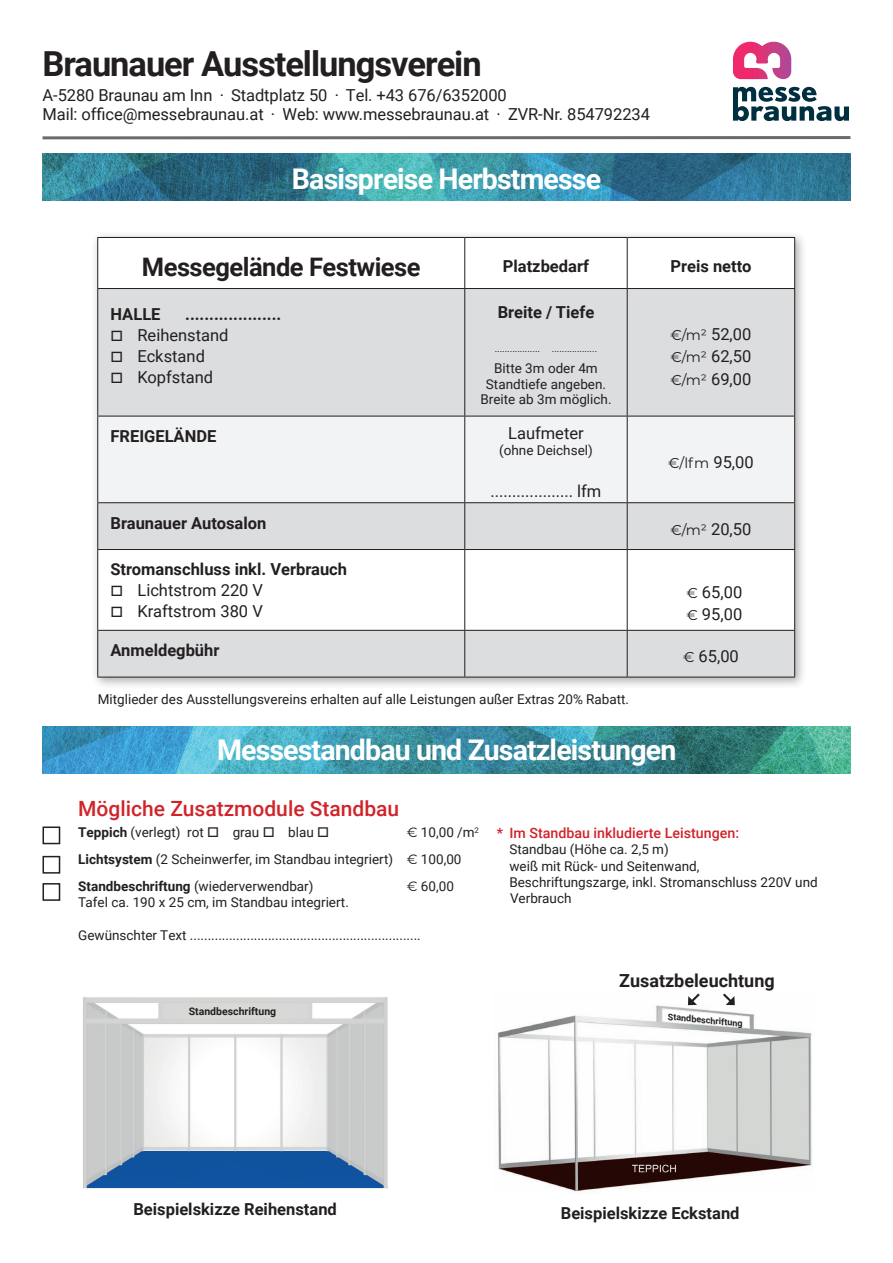
<style>
.page{position:relative;width:893px;height:1263px;background:#fff}
.page>*{position:absolute;margin:0;border:0;box-sizing:border-box;transform-origin:0 0}
.t1{font:700 34.5px "Roboto";letter-spacing:-.03em;color:#231f20}
.t2{font:700 28.5px "Roboto";letter-spacing:-.03em;color:#fff}
.t3{font:700 25.5px "Roboto";letter-spacing:-.02em;color:#231f20}
.t4{font:500 21px "Roboto";color:#d1232a}
.t5{font:700 18px "Roboto";color:#231f20}
.t6{font:16.5px/22.5px "Roboto";letter-spacing:-.005em;color:#231f20}
.t7{font:700 16.5px "Roboto";color:#231f20}
.t8{font:500 14.25px "Roboto";color:#d1232a}
.t9{font:14.25px "Montserrat";color:#231f20}
.t10{font:13.5px/16.2px "Roboto";color:#231f20}
.t11{font:700 10.5px "Roboto";color:#231f20}
.t12{font:9.6px "Roboto";color:#231f20}
.t13{font:700 9px "Roboto";color:#231f20}
.s1{font-family:"Montserrat";font-size:14.25px}
.s2{font-family:"Roboto";font-size:16.5px}
.s3{font-weight:700}
.s4{font-family:"Montserrat"}
</style>
<div class="page">
<img style="left:497px;top:1004px;width:316px;height:188px">
<svg style="left:688px;top:993px;width:14px;height:12px"></svg>
<svg style="left:721px;top:993px;width:14px;height:12px"></svg>
<hr style="left:43px;top:136px;width:807px;height:3px;background:#6b6b6e">
<div style="left:91px;top:231px;width:716px;height:459px;background:#231f20;opacity:.35"></div>
<svg style="left:98px;top:238px;width:696px;height:50px"></svg>
<svg style="left:98px;top:289px;width:696px;height:388px;fill:#dcdddf"></svg>
<div style="left:98px;top:417px;width:696px;height:85px;background:#f2f3f4"></div>
<hr style="left:97px;top:237px;width:368px;height:1px;background:#231f20">
<hr style="left:97px;top:238px;width:1px;height:50px;background:#231f20">
<hr style="left:465px;top:237px;width:162px;height:1px;background:#231f20">
<hr style="left:464px;top:238px;width:1px;height:50px;background:#231f20">
<hr style="left:627px;top:237px;width:168px;height:1px;background:#231f20">
<hr style="left:627px;top:238px;width:1px;height:50px;background:#231f20">
<hr style="left:794px;top:238px;width:1px;height:50px;background:#231f20">
<hr style="left:97px;top:289px;width:1px;height:127px;background:#231f20">
<hr style="left:464px;top:289px;width:1px;height:127px;background:#231f20">
<hr style="left:627px;top:289px;width:1px;height:127px;background:#231f20">
<hr style="left:794px;top:289px;width:1px;height:127px;background:#231f20">
<hr style="left:97px;top:416px;width:1px;height:86px;background:#231f20">
<hr style="left:464px;top:416px;width:1px;height:86px;background:#231f20">
<hr style="left:627px;top:416px;width:1px;height:86px;background:#231f20">
<hr style="left:794px;top:416px;width:1px;height:86px;background:#231f20">
<hr style="left:97px;top:503px;width:1px;height:46px;background:#231f20">
<hr style="left:464px;top:503px;width:1px;height:46px;background:#231f20">
<hr style="left:627px;top:503px;width:1px;height:46px;background:#231f20">
<hr style="left:794px;top:503px;width:1px;height:46px;background:#231f20">
<hr style="left:97px;top:631px;width:1px;height:46px;background:#231f20">
<hr style="left:464px;top:631px;width:1px;height:46px;background:#231f20">
<hr style="left:627px;top:631px;width:1px;height:46px;background:#231f20">
<hr style="left:794px;top:631px;width:1px;height:46px;background:#231f20">
<hr style="left:97px;top:288px;width:368px;height:1px;background:#231f20">
<hr style="left:465px;top:288px;width:162px;height:1px;background:#231f20">
<hr style="left:627px;top:288px;width:168px;height:1px;background:#231f20">
<hr style="left:97px;top:416px;width:368px;height:1px;background:#231f20">
<hr style="left:465px;top:416px;width:162px;height:1px;background:#231f20">
<hr style="left:627px;top:416px;width:168px;height:1px;background:#231f20">
<hr style="left:97px;top:502px;width:368px;height:1px;background:#231f20">
<hr style="left:465px;top:502px;width:162px;height:1px;background:#231f20">
<hr style="left:627px;top:502px;width:168px;height:1px;background:#231f20">
<hr style="left:97px;top:677px;width:368px;height:1px;background:#231f20">
<hr style="left:465px;top:677px;width:162px;height:1px;background:#231f20">
<hr style="left:627px;top:677px;width:168px;height:1px;background:#231f20">
<hr style="left:464px;top:550px;width:1px;height:80px;background:#231f20">
<hr style="left:627px;top:550px;width:1px;height:80px;background:#231f20">
<hr style="left:97px;top:549px;width:368px;height:1px;background:#231f20">
<hr style="left:97px;top:550px;width:1px;height:80px;background:#231f20">
<hr style="left:465px;top:549px;width:162px;height:1px;background:#231f20">
<hr style="left:627px;top:549px;width:168px;height:1px;background:#231f20">
<hr style="left:794px;top:550px;width:1px;height:80px;background:#231f20">
<hr style="left:97px;top:630px;width:368px;height:1px;background:#231f20">
<hr style="left:465px;top:630px;width:162px;height:1px;background:#231f20">
<hr style="left:627px;top:630px;width:168px;height:1px;background:#231f20">
<img style="left:43px;top:154px;width:807px;height:46px">
<div style="left:43px;top:826px;width:17px;height:18px;border:2px solid #231f20"></div>
<div style="left:43px;top:856px;width:17px;height:18px;border:2px solid #231f20"></div>
<div style="left:43px;top:883px;width:17px;height:18px;border:2px solid #231f20"></div>
<img style="left:43px;top:726px;width:807px;height:47px">
<img style="left:83px;top:997px;width:305px;height:192px">
<svg style="left:733px;top:87px;width:116px;height:34px"></svg>
<svg style="left:733px;top:42px;width:58px;height:37px"></svg>
<h1 class="t1" style="left:43px;top:40px;width:441px">Braunauer Ausstellungsverein</h1>
<p class="t6" style="left:43px;top:85px;width:609px;line-height:19.5px">A-5280 Braunau am Inn · Stadtplatz 50 · Tel. +43 676/6352000<br>Mail: office@messebraunau.at · Web: www.messebraunau.at · ZVR-Nr. 854792234</p>
<h2 class="t2" style="left:292px;top:159px;width:311px">Basispreise Herbstmesse</h2>
<h3 class="t3" style="left:142px;top:249px;width:280px">Messegelände Festwiese</h3>
<p class="t7" style="left:503px;top:254px;width:88px">Platzbedarf</p>
<p class="t7" style="left:670px;top:254px;width:82px">Preis netto</p>
<p class="t7" style="left:110px;top:303px;width:52px">HALLE</p>
<p class="t7" style="left:185px;top:303px;width:98px">....................</p>
<p class="t6" style="left:110px;top:323px;width:120px">□ Reihenstand</p>
<p class="t6" style="left:110px;top:344px;width:96px">□ Eckstand</p>
<p class="t6" style="left:110px;top:365px;width:104px">□ Kopfstand</p>
<p class="t7" style="left:498px;top:300px;width:98px">Breite / Tiefe</p>
<p class="t12" style="left:495px;top:342px;width:104px">.................. ..................</p>
<p class="t10" style="left:480px;top:360px;width:133px;line-height:15.6px;text-align:center">Bitte 3m oder 4m<br>Standtiefe angeben.<br>Breite ab 3m möglich.</p>
<p class="t6" style="left:670px;top:322px;width:82px;text-align:justify"><span class="s1">€/m²</span> 52,00 <span class="s1">€/m²</span> 62,50 <span class="s1">€/m²</span> 69,00</p>
<p class="t7" style="left:111px;top:424px;width:107px">FREIGELÄNDE</p>
<p class="t6" style="left:508px;top:422px;width:77px">Laufmeter</p>
<p class="t10" style="left:499px;top:442px;width:95px">(ohne Deichsel)</p>
<p class="t6" style="left:491px;top:479px;width:112px">................... lfm</p>
<p class="t7" style="left:111px;top:511px;width:157px">Braunauer Autosalon</p>
<p class="t7" style="left:111px;top:558px;width:238px">Stromanschluss inkl. Verbrauch</p>
<p class="t6" style="left:110px;top:579px;width:154px">□ Lichtstrom 220 V</p>
<p class="t6" style="left:110px;top:600px;width:154px">□ Kraftstrom 380 V</p>
<p class="t9" style="left:668px;top:453px;width:87px">€/lfm <span class="s2">95,00</span></p>
<p class="t6" style="left:670px;top:517px;width:82px"><span class="s1">€/m²</span> 20,50</p>
<p class="t6" style="left:686px;top:580px;width:57px"><span class="s1">€</span> 65,00 <span class="s1">€</span> 95,00</p>
<p class="t7" style="left:110px;top:639px;width:110px">Anmeldegbühr</p>
<p class="t6" style="left:683px;top:645px;width:57px"><span class="s1">€</span> 65,00</p>
<p class="t10" style="left:98px;top:690px;width:533px">Mitglieder des Ausstellungsvereins erhalten auf alle Leistungen außer Extras 20% Rabatt.</p>
<h2 class="t2" style="left:217px;top:730px;width:461px">Messestandbau und Zusatzleistungen</h2>
<h3 class="t4" style="left:78px;top:794px;width:323px">Mögliche Zusatzmodule Standbau</h3>
<p class="t10" style="left:78px;top:824px;width:252px"><span class="s3">Teppich</span> (verlegt) rot □ grau □ blau □</p>
<p class="t10" style="left:78px;top:819px;width:402px;line-height:26.7px;text-indent:328px"><span class="s4">€</span> 10,00 /m<sup>2<br></sup><span class="s3">Lichtsystem</span> (2 Scheinwerfer, im Standbau integriert) <span class="s4">€</span> 100,00<br><span class="s3">Standbeschriftung</span> (wiederverwendbar)</p>
<p class="t10" style="left:407px;top:877px;width:49px"><span class="s4">€</span> 60,00</p>
<p class="t10" style="left:78px;top:894px;width:272px">Tafel ca. 190 x 25 cm, im Standbau integriert.</p>
<p class="t10" style="left:78px;top:927px;width:344px">Gewünschter Text .................................................................</p>
<p class="t11" style="left:189px;top:1004px;width:89px">Standbeschriftung</p>
<p class="t8" style="left:497px;top:823px;width:244px">* Im Standbau inkludierte Leistungen:</p>
<p class="t10" style="left:509px;top:841px;width:310px">Standbau (Höhe ca. 2,5 m)<br>weiß mit Rück- und Seitenwand,<br>Beschriftungszarge, inkl. Stromanschluss 220V und<br>Verbrauch</p>
<h3 class="t5" style="left:619px;top:968px;width:157px">Zusatzbeleuchtung</h3>
<p class="t13" style="left:669px;top:1010px;width:76px;rotate:5deg">Standbeschriftung</p>
<p class="t7" style="left:133px;top:1197px;width:205px">Beispielskizze Reihenstand</p>
<p class="t7" style="left:561px;top:1201px;width:180px">Beispielskizze Eckstand</p>
</div>
